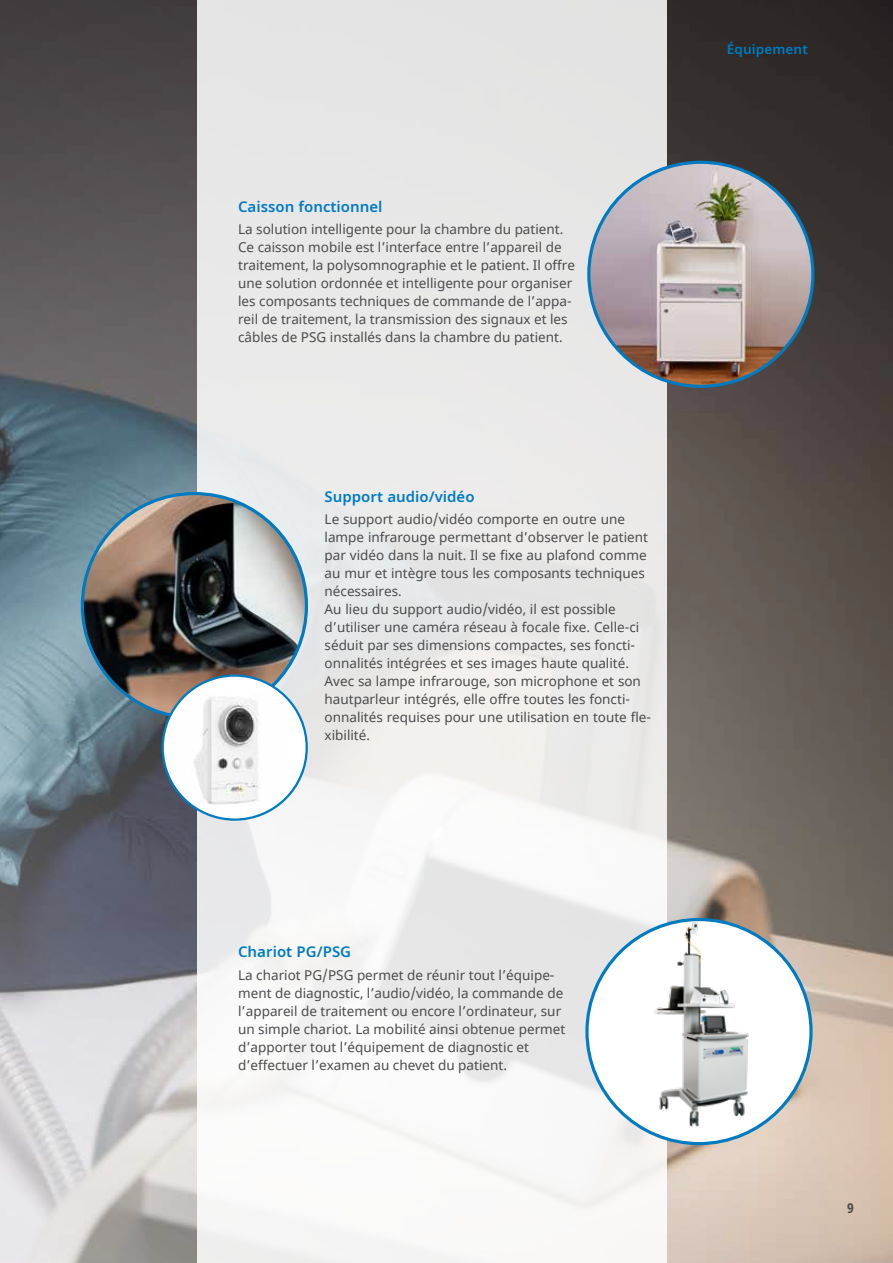
<style>
.page{position:relative;width:893px;height:1263px;background:#fff}
.page>*{position:absolute;margin:0;border:0;box-sizing:border-box;transform-origin:0 0}
.t1{font:600 15px "Noto Sans";color:#007bc0}
.t2{font:13.5px/18px "Noto Sans";color:#4b4b4d}
.t3{font:600 13.5px "Noto Sans";letter-spacing:.01em;color:#007bc0}
.t4{font:700 condensed 13.5px "Noto Sans";color:#4b4b4d}
</style>
<div class="page">
<img style="left:0;top:0;width:893px;height:1263px">
<div style="left:197px;top:0;width:469px;height:1263px;background:linear-gradient(to bottom,#e3e3e3,#f6f6f6)"></div>
<div style="left:587px;top:919px;width:224px;height:224px;background:#fff;border-radius:50%"></div>
<img style="left:641px;top:919px;width:121px;height:210px">
<img style="left:589px;top:162px;width:224px;height:223px">
<img style="left:82px;top:494px;width:224px;height:224px;border-radius:112px">
<div style="left:163px;top:676px;width:144px;height:143px;background:#fff;border-radius:50%"></div>
<img style="left:175px;top:694px;width:113px;height:113px">
<p class="t1" style="left:238px;top:196px;width:146px">Caisson fonctionnel</p>
<p class="t2" style="left:238px;top:221px;width:338px">La solution intelligente pour la chambre du patient.<br>Ce caisson mobile est l’interface entre l’appareil de traitement, la polysomnographie et le patient. Il offre une solution ordonnée et intelligente pour organiser les composants techniques de commande de l’appa&shy;reil de traitement, la transmission des signaux et les câbles de PSG installés dans la chambre du patient.</p>
<p class="t1" style="left:325px;top:486px;width:151px">Support audio/vidéo</p>
<p class="t2" style="left:325px;top:511px;width:328px">Le support audio/vidéo comporte en outre une lampe infrarouge permettant d’observer le patient par vidéo dans la nuit. Il se fixe au plafond comme au mur et intègre tous les composants techniques nécessaires.<br>Au lieu du support audio/vidéo, il est possible d’utiliser une caméra réseau à focale fixe. Celle-ci séduit par ses dimensions compactes, ses foncti&shy;onnalités intégrées et ses images haute qualité.<br>Avec sa lampe infrarouge, son microphone et son hautparleur intégrés, elle offre toutes les foncti&shy;onnalités requises pour une utilisation en toute fle&shy;xibilité.</p>
<p class="t3" style="left:727px;top:40px;width:83px">Équipement</p>
<p class="t1" style="left:238px;top:941px;width:115px">Chariot PG/PSG</p>
<p class="t2" style="left:238px;top:966px;width:329px">La chariot PG/PSG permet de réunir tout l’équipe&shy;ment de diagnostic, l’audio/vidéo, la commande de l’appareil de traitement ou encore l’ordinateur, sur un simple chariot. La mobilité ainsi obtenue permet d’apporter tout l’équipement de diagnostic et d’effectuer l’examen au chevet du patient.</p>
<p class="t4" style="left:847px;top:1198px;width:8px">9</p>
</div>
